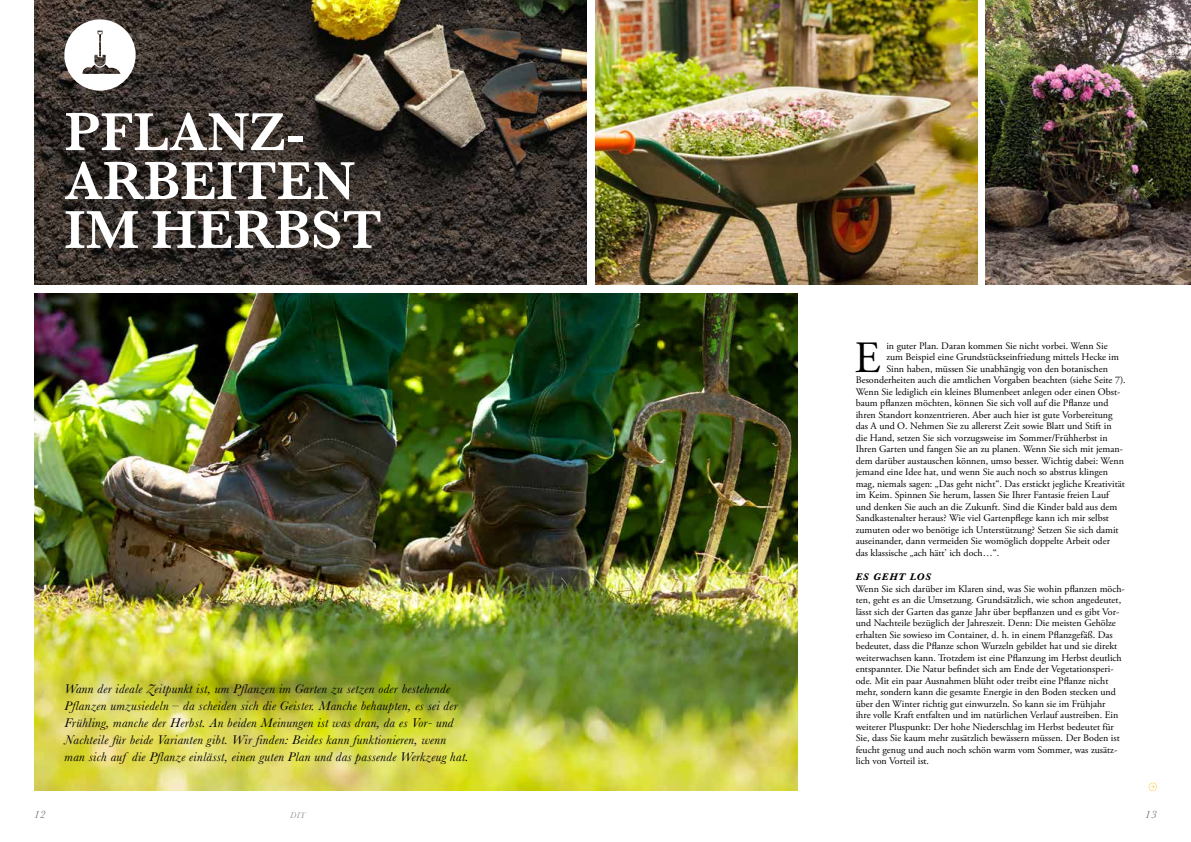
<style>
.page{position:relative;width:1191px;height:842px;background:#fff}
.page>*{position:absolute;margin:0;border:0;box-sizing:border-box;transform-origin:0 0}
.t1{font:600 55.5px/48.9px "Baskerville";color:#fff}
.t2{font:44.7px "Adobe Garamond Pro";color:#000}
.t3{font:italic 13px/17px "Baskerville";letter-spacing:.02em;color:#000}
.t4{font:italic 11px "Baskerville";color:#6f7070}
.t5{font:10px/11.5px "Adobe Garamond Pro";color:#000}
.t6{font:italic 700 10px "Baskerville";letter-spacing:.1em;color:#000}
.t7{font:italic 9px "Baskerville";color:#9d9e9e}
</style>
<div class="page">
<img style="left:34px;top:0;width:553px;height:285px">
<img style="left:34px;top:293px;width:763px;height:498px">
<img style="left:986px;top:0;width:205px;height:285px">
<img style="left:595px;top:0;width:382px;height:285px">
<svg style="left:64px;top:19px;width:72px;height:72px"></svg>
<svg style="left:1148px;top:783px;width:9px;height:8px"></svg>
<h1 class="t1" style="left:65px;top:107px;width:319px">PFLANZ-<br>ARBEITEN<br>IM HERBST</h1>
<p class="t3" style="left:65px;top:680px;width:405px">Wann der ideale Zeitpunkt ist, um Pflanzen im Garten zu setzen oder bestehende Pflanzen umzusiedeln – da scheiden sich die Geister. Manche behaupten, es sei der Frühling, manche der Herbst. An beiden Meinungen ist was dran, da es Vor- und Nachteile für beide Varianten gibt. Wir finden: Beides kann funktionieren, wenn man sich auf die Pflanze einlässt, einen guten Plan und das passende Werkzeug hat.</p>
<h2 class="t2" style="left:854px;top:331px;width:28px">E</h2>
<p class="t5" style="left:886px;top:340px;width:223px">in guter Plan. Daran kommen Sie nicht vorbei. Wenn Sie</p>
<p class="t5" style="left:886px;top:351px;width:234px">zum Beispiel eine Grundstückseinfriedung mittels Hecke im</p>
<p class="t5" style="left:886px;top:363px;width:223px">Sinn haben, müssen Sie unabhängig von den botanischen</p>
<p class="t5" style="left:855px;top:374px;width:271px">Besonderheiten auch die amtlichen Vorgaben beachten (siehe Seite 7).</p>
<p class="t5" style="left:855px;top:386px;width:266px">Wenn Sie lediglich ein kleines Blumenbeet anlegen oder einen Obst-</p>
<p class="t5" style="left:855px;top:397px;width:254px">baum pflanzen möchten, können Sie sich voll auf die Pflanze und</p>
<p class="t5" style="left:855px;top:409px;width:258px">ihren Standort konzentrieren. Aber auch hier ist gute Vorbereitung</p>
<p class="t5" style="left:855px;top:420px;width:257px">das A und O. Nehmen Sie zu allererst Zeit sowie Blatt und Stift in</p>
<p class="t5" style="left:855px;top:432px;width:253px">die Hand, setzen Sie sich vorzugsweise im Sommer/Frühherbst in</p>
<p class="t5" style="left:855px;top:443px;width:269px">Ihren Garten und fangen Sie an zu planen. Wenn Sie sich mit jeman-</p>
<p class="t5" style="left:855px;top:455px;width:270px">dem darüber austauschen können, umso besser. Wichtig dabei: Wenn</p>
<p class="t5" style="left:855px;top:466px;width:254px">jemand eine Idee hat, und wenn Sie auch noch so abstrus klingen</p>
<p class="t5" style="left:855px;top:478px;width:271px">mag, niemals sagen: „Das geht nicht“. Das erstickt jegliche Kreativität</p>
<p class="t5" style="left:855px;top:489px;width:255px">im Keim. Spinnen Sie herum, lassen Sie Ihrer Fantasie freien Lauf</p>
<p class="t5" style="left:855px;top:501px;width:263px">und denken Sie auch an die Zukunft. Sind die Kinder bald aus dem</p>
<p class="t5" style="left:855px;top:512px;width:255px">Sandkastenalter heraus? Wie viel Gartenpflege kann ich mir selbst</p>
<p class="t5" style="left:855px;top:524px;width:264px">zumuten oder wo benötige ich Unterstützung? Setzen Sie sich damit</p>
<p class="t5" style="left:855px;top:535px;width:256px">auseinander, dann vermeiden Sie womöglich doppelte Arbeit oder</p>
<p class="t5" style="left:855px;top:547px;width:145px">das klassische „ach hätt’ ich doch…“.</p>
<p class="t6" style="left:855px;top:570px;width:77px">ES GEHT LOS</p>
<p class="t5" style="left:855px;top:583px;width:270px">Wenn Sie sich darüber im Klaren sind, was Sie wohin pflanzen möch&shy;ten, geht es an die Umsetzung. Grundsätzlich, wie schon angedeutet, lässt sich der Garten das ganze Jahr über bepflanzen und es gibt Vor&shy;und Nachteile bezüglich der Jahreszeit. Denn: Die meisten Gehölze erhalten Sie sowieso im Container, d. h. in einem Pflanzgefäß. Das bedeutet, dass die Pflanze schon Wurzeln gebildet hat und sie direkt weiterwachsen kann. Trotzdem ist eine Pflanzung im Herbst deutlich entspannter. Die Natur befindet sich am Ende der Vegetationsperi&shy;ode. Mit ein paar Ausnahmen blüht oder treibt eine Pflanze nicht mehr, sondern kann die gesamte Energie in den Boden stecken und über den Winter richtig gut einwurzeln. So kann sie im Frühjahr<br>ihre volle Kraft entfalten und im natürlichen Verlauf austreiben. Ein weiterer Pluspunkt: Der hohe Niederschlag im Herbst bedeutet für Sie, dass Sie kaum mehr zusätzlich bewässern müssen. Der Boden ist feucht genug und auch noch schön warm vom Sommer, was zusätz&shy;lich von Vorteil ist.</p>
<p class="t4" style="left:34px;top:807px;width:13px">12</p>
<p class="t7" style="left:290px;top:809px;width:17px">DIY</p>
<p class="t4" style="left:1145px;top:807px;width:13px">13</p>
</div>
